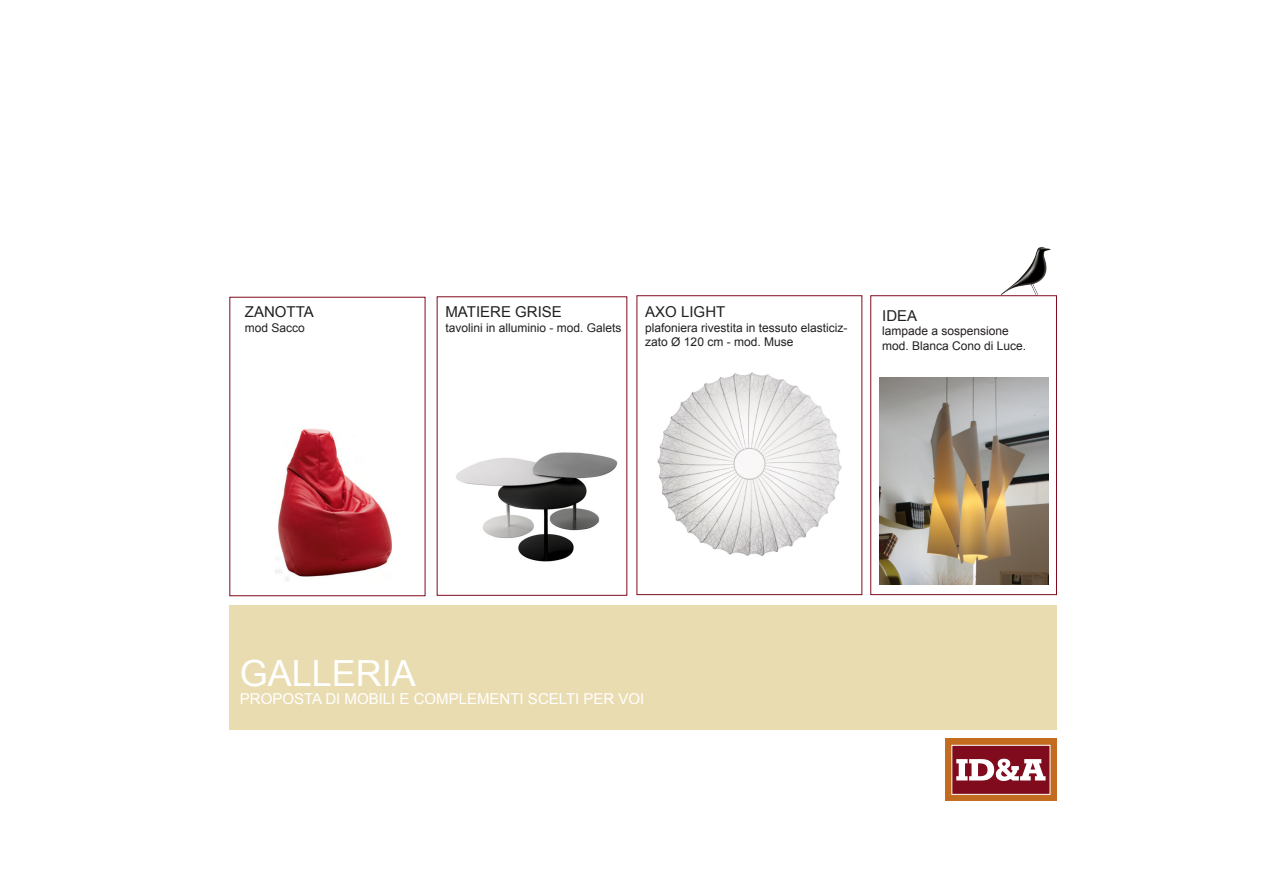
<style>
.page{position:relative;width:1263px;height:893px;background:#fff}
.page>*{position:absolute;margin:0;border:0;box-sizing:border-box;transform-origin:0 0}
.t1{font:36px "Arial";color:#fff}
.t2{font:15px "Arial";color:#fff}
.t3{font:15px "Arial";color:#231f20}
.t4{font:12px/14.4px "Arial";color:#231f20}
</style>
<div class="page">
<div style="left:230px;top:606px;width:827px;height:124px;background:#eadcb1"></div>
<div style="left:945px;top:738px;width:112px;height:63px;background:#c36c1f"></div>
<div style="left:951px;top:745px;width:99px;height:50px;background:#800b1d;border:1px solid #fff"></div>
<svg style="left:956px;top:759px;width:89px;height:22px"></svg>
<img style="left:1000px;top:247px;width:51px;height:49px">
<img style="left:456px;top:452px;width:162px;height:110px">
<div style="left:870px;top:296px;width:187px;height:299px;border:1px solid #800b1d"></div>
<img style="left:879px;top:377px;width:169px;height:208px">
<img style="left:657px;top:372px;width:185px;height:184px">
<img style="left:275px;top:429px;width:116px;height:152px">
<p class="t3" style="left:245px;top:302px;width:70px">ZANOTTA</p>
<p class="t4" style="left:245px;top:321px;width:62px">mod Sacco</p>
<p class="t3" style="left:445px;top:302px;width:118px">MATIERE GRISE</p>
<p class="t4" style="left:445px;top:321px;width:178px">tavolini in alluminio - mod. Galets</p>
<p class="t3" style="left:645px;top:302px;width:82px">AXO LIGHT</p>
<p class="t4" style="left:645px;top:321px;width:204px">plafoniera rivestita in tessuto elasticiz&shy;zato Ø 120 cm - mod. Muse</p>
<p class="t3" style="left:882px;top:306px;width:37px">IDEA</p>
<p class="t4" style="left:882px;top:324px;width:128px">lampade a sospensione</p>
<p class="t4" style="left:882px;top:338px;width:146px">mod. Blanca Cono di Luce.</p>
<p class="t1" style="left:240px;top:650px;width:178px">GALLERIA</p>
<p class="t2" style="left:240px;top:689px;width:406px">PROPOSTA DI MOBILI E COMPLEMENTI SCELTI PER VOI</p>
</div>
